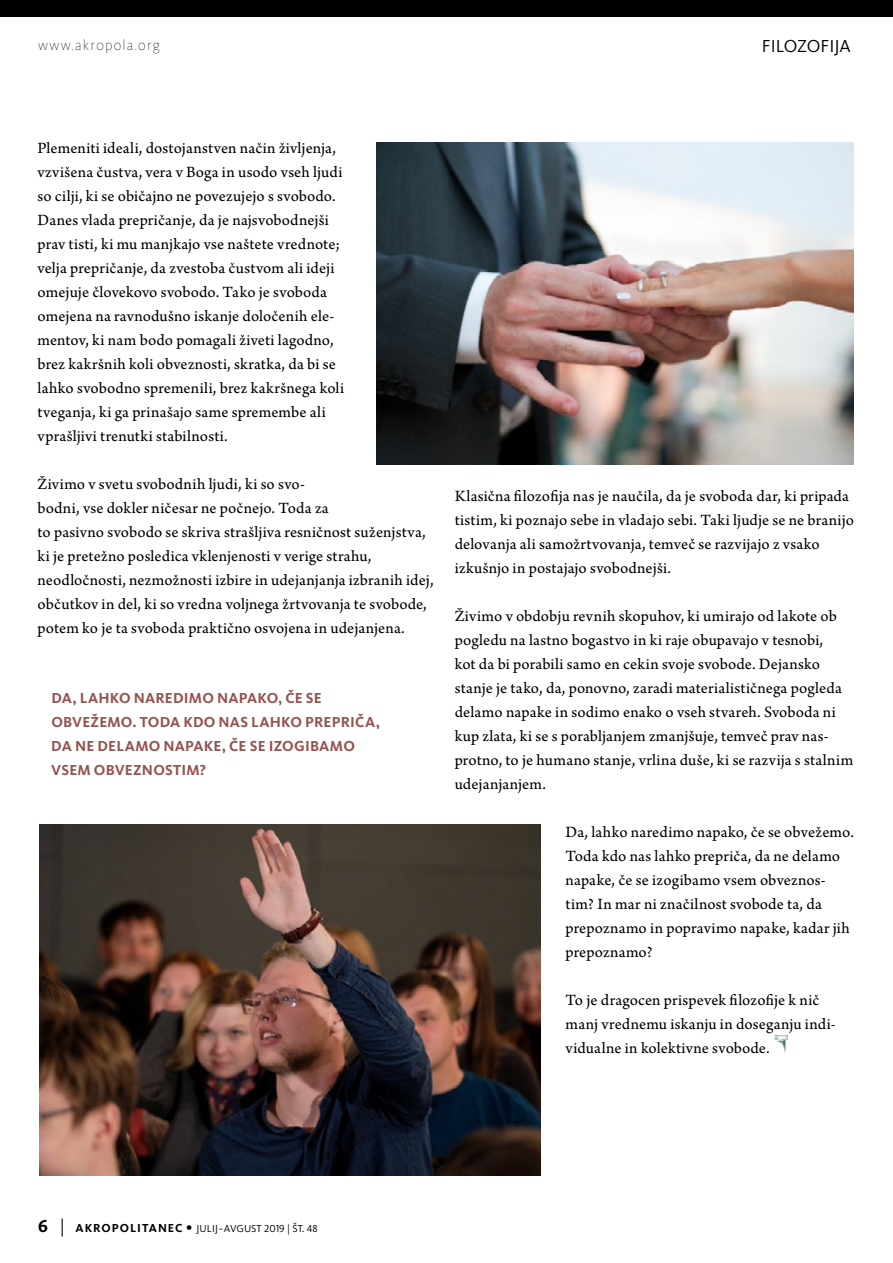
<style>
.page{position:relative;width:893px;height:1263px;background:#fff}
.page>*{position:absolute;margin:0;border:0;box-sizing:border-box;transform-origin:0 0}
.t1{font:18px "Kievit Pro";color:#000}
.t2{font:16.5px/24px "Arno Pro Sm Text";letter-spacing:.01em;color:#000}
.t3{font:700 15px "Kievit Pro";letter-spacing:.075em;color:#965251}
.t4{font:100 15px "Kievit Pro";letter-spacing:.08em;color:#000}
.t5{font:10.5px "Kievit Pro";color:#000}
.s1{font-weight:700;font-size:18px}
.s2{font-size:18px}
.s3{font-weight:700;font-size:12px}
.s4{font-family:"Tahoma";font-size:13.5px}
</style>
<div class="page">
<div style="left:0;top:0;width:893px;height:17px;background:#000"></div>
<img style="left:774px;top:1034px;width:14px;height:19px">
<img style="left:40px;top:825px;width:500px;height:350px">
<img style="left:376px;top:142px;width:478px;height:322px">
<p class="t4" style="left:38px;top:36px;width:123px">www.akropola.org</p>
<p class="t1" style="left:762px;top:36px;width:90px">FILOZOFIJA</p>
<p class="t2" style="left:38px;top:137px;width:308px">Plemeniti ideali, dostojanstven način življenja, vzvišena čustva, vera v Boga in usodo vseh ljudi so cilji, ki se običajno ne povezujejo s svobodo.<br>Danes vlada prepričanje, da je najsvobodnejši prav tisti, ki mu manjkajo vse naštete vrednote; velja prepričanje, da zvestoba čustvom ali ideji omejuje človekovo svobodo. Tako je svoboda omejena na ravnodušno iskanje določenih ele&shy;mentov, ki nam bodo pomagali živeti lagodno, brez kakršnih koli obveznosti, skratka, da bi se lahko svobodno spremenili, brez kakršnega koli tveganja, ki ga prinašajo same spremembe ali vprašljivi trenutki stabilnosti.</p>
<p class="t2" style="left:38px;top:473px;width:398px">Živimo v svetu svobodnih ljudi, ki so svo-<br>bodni, vse dokler ničesar ne počnejo. Toda za<br>to pasivno svobodo se skriva strašljiva resničnost suženjstva, ki je pretežno posledica vklenjenosti v verige strahu, neodločnosti, nezmožnosti izbire in udejanjanja izbranih idej, občutkov in del, ki so vredna voljnega žrtvovanja te svobode, potem ko je ta svoboda praktično osvojena in udejanjena.</p>
<p class="t3" style="left:51px;top:688px;width:93px">DA, LAHKO NAREDI</p>
<p class="t3" style="left:189px;top:688px;width:40px">MO NAPAKO</p>
<p class="t3" style="left:278px;top:688px;width:37px">, ČE SE</p>
<p class="t3" style="left:51px;top:712px;width:109px">OBVEŽEMO. TODA</p>
<p class="t3" style="left:183px;top:712px;width:12px">KDO</p>
<p class="t3" style="left:219px;top:712px;width:11px">NAS</p>
<p class="t3" style="left:251px;top:712px;width:63px">LAHKO PREPRI</p>
<p class="t3" style="left:355px;top:712px;width:26px">ČA,</p>
<p class="t3" style="left:51px;top:736px;width:57px">DANEDELA</p>
<p class="t3" style="left:135px;top:736px;width:39px">MO NAPAKE</p>
<p class="t3" style="left:222px;top:736px;width:133px">, ČE SE IZOGIBAMO</p>
<p class="t3" style="left:51px;top:760px;width:74px">VSEM OBVEZNOSTI</p>
<p class="t3" style="left:186px;top:760px;width:21px">M?</p>
<p class="t2" style="left:455px;top:485px;width:401px">Klasična filozofija nas je naučila, da je svoboda dar, ki pripada tistim, ki poznajo sebe in vladajo sebi. Taki ljudje se ne branijo delovanja ali samožrtvovanja, temveč se razvijajo z vsako izkušnjo in postajajo svobodnejši.</p>
<p class="t2" style="left:455px;top:605px;width:400px">Živimo v obdobju revnih skopuhov, ki umirajo od lakote ob pogledu na lastno bogastvo in ki raje obupavajo v tesnobi,<br>kot da bi porabili samo en cekin svoje svobode. Dejansko stanje je tako, da, ponovno, zaradi materialističnega pogleda delamo napake in sodimo enako o vseh stvareh. Svoboda ni kup zlata, ki se s porabljanjem zmanjšuje, temveč prav nas&shy;protno, to je humano stanje, vrlina duše, ki se razvija s stalnim udejanjanjem.</p>
<p class="t2" style="left:566px;top:821px;width:290px">Da, lahko naredimo napako, če se obvežemo.<br>Toda kdo nas lahko prepriča, da ne delamo napake, če se izogibamo vsem obveznos&shy;tim? In mar ni značilnost svobode ta, da prepoznamo in popravimo napake, kadar jih prepoznamo?</p>
<p class="t2" style="left:566px;top:989px;width:272px">To je dragocen prispevek filozofije k nič manj vrednemu iskanju in doseganju indi&shy;vidualne in kolektivne svobode.</p>
<p class="t5" style="left:38px;top:1222px;width:281px"><span class="s1">6</span> <span class="s2">|</span> <span class="s3">AKROPOLITANEC</span> <span class="s4">•</span> JULIJ−AVGUST 2019 | Št. 48</p>
</div>
